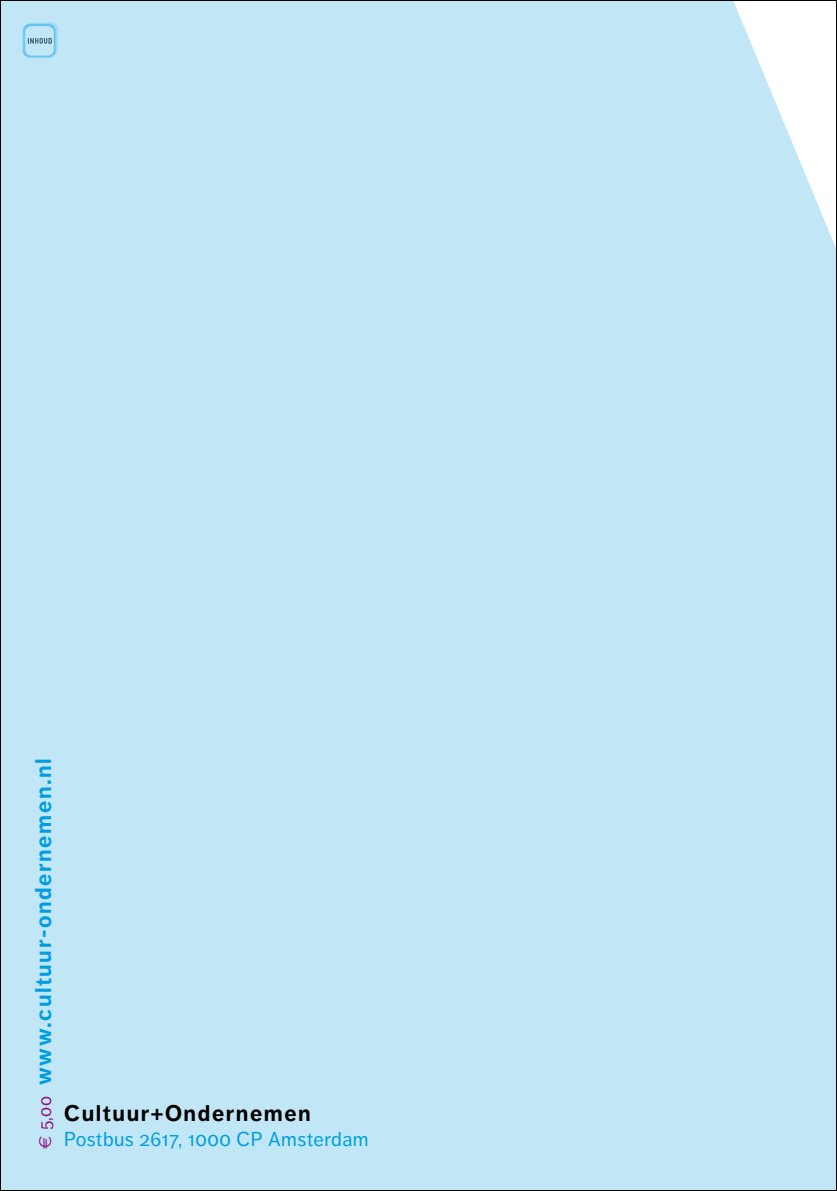
<style>
.page{position:relative;width:837px;height:1191px;background:#fff}
.page>*{position:absolute;margin:0;border:0;box-sizing:border-box;transform-origin:0 0}
.t1{font:700 22.5px "Dagny Pro";color:#009ee0}
.t2{font:700 22.5px "Dagny Pro";color:#000}
.t3{font:20px "Dagny Pro";letter-spacing:.02em;color:#009ee0}
.s1{font-family:"Euro Sans";font-weight:400;font-size:17.5px;color:#93117e}
.s2{font-weight:400;font-size:17.5px;color:#93117e}
</style>
<div class="page">
<div style="left:2px;top:2px;width:832px;height:1187px;background:#c1e7f7"></div>
<p class="t1" style="left:30px;top:1149px;width:392px;rotate:-90deg"><span class="s1">e</span> <span class="s2">5,00</span> www.cultuur-ondernemen.nl</p>
<p class="t2" style="left:64px;top:1099px;width:248px">Cultuur+Ondernemen</p>
<p class="t3" style="left:64px;top:1127px;width:306px">Postbus 2617, 1000 CP Amsterdam</p>
</div>
